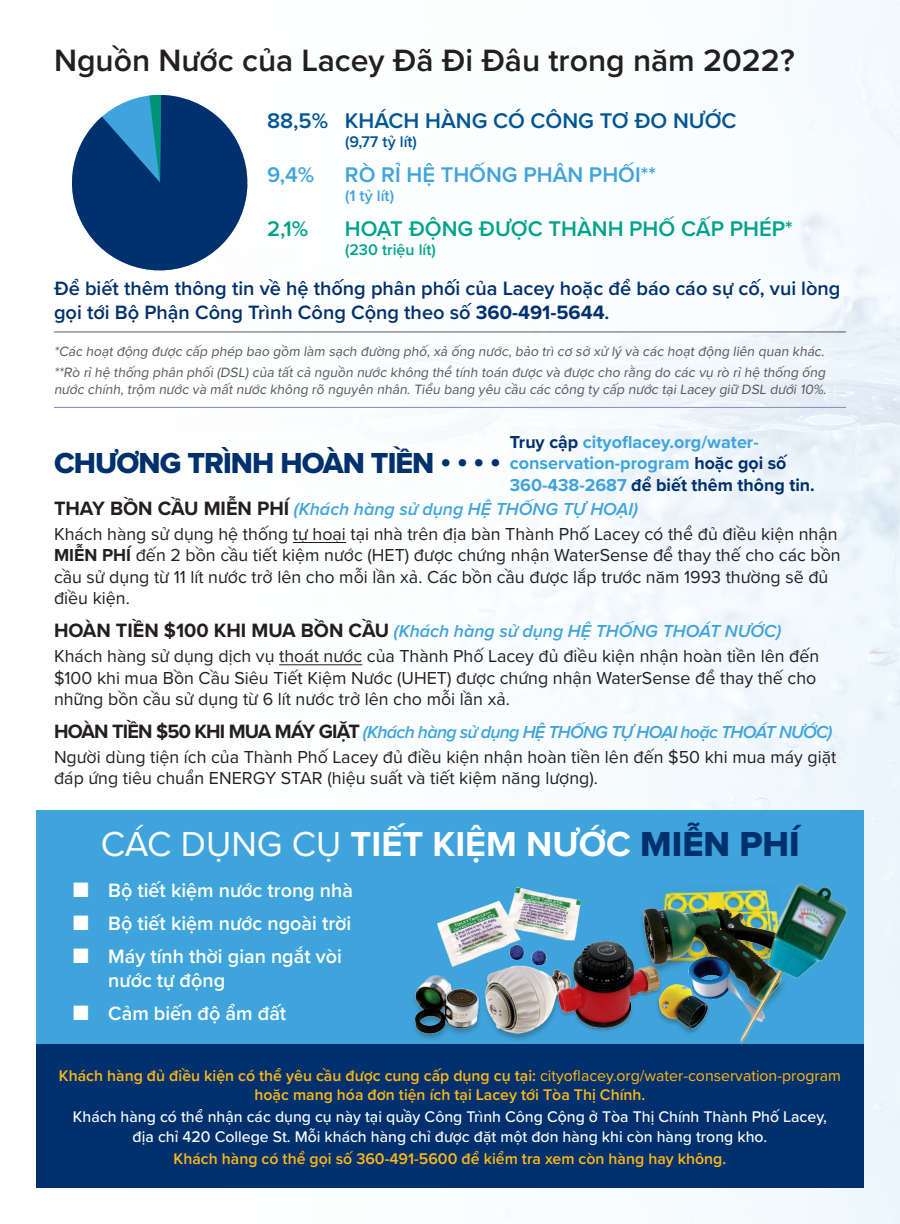
<style>
.page{position:relative;width:900px;height:1224px;background:#fff}
.page>*{position:absolute;margin:0;border:0;box-sizing:border-box;transform-origin:0 0}
.Heading{font:700 36px "Proxima Nova";color:#fff}
.Heading-2{font:600 32px "Proxima Nova";color:#231f20}
.Heading-3{font:30px "Proxima Nova Extrabld";letter-spacing:-.03em;color:#00306d}
.Subhead{font:600 22px "Proxima Nova";color:#00a38a}
.Subhead-2{font:600 22px "Proxima Nova";color:#005595}
.Subhead-3{font:600 22px "Proxima Nova";color:#3fa4dc}
.Subhead-4{font:600 20px/24px "Proxima Nova";color:#00306d}
.Subhead-5{font:600 20px/24px "Proxima Nova";color:#fff}
.Body{font:600 20px "Proxima Nova";color:#fff}
.Body-2{font:18px/21.6px "Proxima Nova";color:#231f20}
.Subhead-6{font:italic 600 18px "Proxima Nova";color:#3fa4dc}
.Body-3{font:700 18px/21.6px "Proxima Nova";color:#3fa4dc}
.Subhead-7{font:italic 600 18px "Proxima Nova";letter-spacing:-.04em;color:#3fa4dc}
.Body-4{font:600 16px/19.2px "Proxima Nova";color:#fcb814;text-align:center}
.Body-5{font:500 16px/19.2px "Proxima Nova";color:#fff;text-align:center}
.Subhead-8{font:600 16px "Proxima Nova";color:#00a38a}
.Subhead-9{font:600 16px "Proxima Nova";color:#005595}
.Subhead-10{font:600 16px "Proxima Nova";color:#3fa4dc}
.footnote{font:14px/16.8px "Proxima Nova";color:#57585a}
.s1{font-weight:700}
.s2{color:#00306d}
.s3{font-weight:700;font-style:normal;font-size:20px;color:#231f20}
.s4{font-weight:400}
.s5{font-family:"Proxima Nova Extrabld";font-weight:400;color:#00306d}
</style>
<div class="page">
<div style="left:36px;top:810px;width:828px;height:360px;background:#3fa4dc"></div>
<div style="left:36px;top:1044px;width:828px;height:144px;background:#00306d"></div>
<div style="left:482px;top:966px;width:93px;height:76px;background:#231f20;opacity:.3"></div>
<img style="left:482px;top:966px;width:93px;height:69px">
<div style="left:412px;top:975px;width:71px;height:67px;background:#231f20;opacity:.3"></div>
<img style="left:413px;top:975px;width:67px;height:60px">
<div style="left:556px;top:942px;width:106px;height:91px;background:#231f20;opacity:.3"></div>
<img style="left:558px;top:942px;width:97px;height:86px">
<img style="left:437px;top:887px;width:144px;height:79px">
<img style="left:664px;top:892px;width:18px;height:8px">
<img style="left:639px;top:900px;width:43px;height:108px">
<div style="left:655px;top:984px;width:56px;height:52px;background:#231f20;opacity:.3"></div>
<img style="left:659px;top:984px;width:23px;height:45px">
<img style="left:682px;top:866px;width:205px;height:192px">
<svg style="left:72px;top:94px;width:176px;height:177px"></svg>
<hr style="left:293px;top:542px;width:53px;height:1px;background:#231f20">
<hr style="left:279px;top:664px;width:83px;height:1px;background:#231f20">
<hr style="left:54px;top:332px;width:792px;height:1px;background:#57585a">
<hr style="left:54px;top:407px;width:792px;height:1px;background:#7e8fb4">
<img style="left:899px;top:0;width:1px;height:54px">
<p class="Heading-2" style="left:54px;top:37px;width:742px">Nguồn Nước của Lacey Đã Đi Đâu trong năm 2022?</p>
<p class="Subhead-2" style="left:267px;top:104px;width:471px">88,5% KHÁCH HÀNG CÓ CÔNG TƠ ĐO NƯỚC</p>
<p class="Subhead-9" style="left:345px;top:130px;width:74px">(9,77 tỷ lít)</p>
<p class="Subhead-3" style="left:267px;top:158px;width:49px">9,4%</p>
<p class="Subhead-3" style="left:345px;top:158px;width:313px">RÒ RỈ HỆ THỐNG PHÂN PHỐI**</p>
<p class="Subhead-10" style="left:345px;top:184px;width:51px">(1 tỷ lít)</p>
<p class="Subhead" style="left:267px;top:212px;width:43px">2,1%</p>
<p class="Subhead" style="left:345px;top:212px;width:449px">HOẠT ĐỘNG ĐƯỢC THÀNH PHỐ CẤP PHÉP*</p>
<p class="Subhead-8" style="left:345px;top:238px;width:92px">(230 triệu lít)</p>
<p class="Subhead-4" style="left:54px;top:276px;width:788px">Để biết thêm thông tin về hệ thống phân phối của Lacey hoặc để báo cáo sự cố, vui lòng gọi tới Bộ Phận Công Trình Công Cộng theo số <span class="s1">360-491-5644</span>.</p>
<p class="footnote" style="left:54px;top:342px;width:775px">*Các hoạtđộng được cấp phép bao gồm làm sạch đường phố,xả ống nước,bảo trì cơ sở xử lý và các hoạtđộng liên quan khác.</p>
<p class="footnote" style="left:54px;top:363px;width:777px">**Rò rỉhệ thống phân phối(DSL)của tấtcả nguồn nước không thể tính toán được và được cho rằng do các vụ rò rỉhệ thống ống nước chính,trộm nước và mấtnước không rõ nguyên nhân.Tiểu bang yêu cầu các công ty cấp nước tạiLacey giữ DSL dưới10%.</p>
<p class="Body-3" style="left:510px;top:431px;width:307px"><span class="s2">Truy cập</span> cityoflacey.org/water&shy;conservation-program <span class="s2">hoặc gọi số<br></span>360-438-2687 <span class="s2">để biết thêm thông tin.</span></p>
<p class="Heading-3" style="left:54px;top:441px;width:448px">CHƯƠNG TRÌNH HOÀN TIỀN • • • •</p>
<p class="Subhead-6" style="left:54px;top:496px;width:586px"><span class="s3">THAY BỒN CẦU MIỄN PHÍ</span> (Khách hàng sử dụng HỆ THỐNG TỰ HOẠI)</p>
<p class="Body-2" style="left:54px;top:522px;width:788px">Khách hàng sử dụng hệ thống tự hoại tại nhà trên địa bàn Thành Phố Lacey có thể đủ điều kiện nhận <span class="s1">MIỄN PHÍ</span> đến 2 bồn cầu tiết kiệm nước (HET) được chứng nhận WaterSense để thay thế cho các bồn cầu sử dụng từ 11 lít nước trở lên cho mỗi lần xả. Các bồn cầu được lắp trước năm 1993 thường sẽ đủ điều kiện.</p>
<p class="Subhead-6" style="left:54px;top:618px;width:729px"><span class="s3">HOÀN TIỀN $100 KHI MUA BỒN CẦU</span> (Khách hàng sử dụng HỆ THỐNG THOÁT NƯỚC)</p>
<p class="Body-2" style="left:54px;top:644px;width:767px">Khách hàng sử dụng dịch vụ thoát nước của Thành Phố Lacey đủ điều kiện nhận hoàn tiền lên đến $100 khi mua Bồn Cầu Siêu Tiết Kiệm Nước (UHET) được chứng nhận WaterSense để thay thế cho những bồn cầu sử dụng từ 6 lít nước trở lên cho mỗi lần xả.</p>
<p class="Subhead-7" style="left:54px;top:719px;width:780px"><span class="s3">HOÀN TIỀN $50 KHI MUA MÁY GIẶT</span> (Khách hàng sử dụng HỆ THỐNG TỰ HOẠI hoặc THOÁT NƯỚC)</p>
<p class="Body-2" style="left:54px;top:745px;width:784px">Người dùng tiện ích của Thành Phố Lacey đủ điều kiện nhận hoàn tiền lên đến $50 khi mua máy giặt đáp ứng tiêu chuẩn ENERGY STAR (hiệu suất và tiết kiệm năng lượng).</p>
<p class="Heading" style="left:101px;top:818px;width:701px"><span class="s4">CÁC DỤNG CỤ</span> TIẾT KIỆM NƯỚC <span class="s5">MIỄN PHÍ</span></p>
<p class="Body" style="left:108px;top:875px;width:246px">Bộ tiết kiệm nước trong nhà</p>
<p class="Subhead-5" style="left:108px;top:910px;width:245px">Bộ tiết kiệm nước ngoài trời</p>
<p class="Subhead-5" style="left:108px;top:943px;width:235px">Máy tính thời gian ngắt vòi nước tự động</p>
<p class="Subhead-5" style="left:108px;top:1000px;width:180px">Cảm biến độ ẩm đất</p>
<p class="Body-4" style="left:59px;top:1066px;width:784px">Khách hàng đủ điều kiện có thể yêu cầu được cung cấp dụng cụ tại: <span class="s4">cityoflacey.org/water-conservation-program </span>hoặc mang hóa đơn tiện ích tại Lacey tới Tòa Thị Chính.</p>
<p class="Body-5" style="left:73px;top:1107px;width:756px">Khách hàng có thể nhận các dụng cụ này tại quầy Công Trình Công Cộng ở Tòa Thị Chính Thành Phố Lacey, địa chỉ 420 College St. Mỗi khách hàng chỉ được đặt một đơn hàng khi còn hàng trong kho.</p>
<p class="Body-4" style="left:174px;top:1148px;width:554px">Khách hàng có thể gọi số 360-491-5600 để kiểm tra xem còn hàng hay không.</p>
</div>
